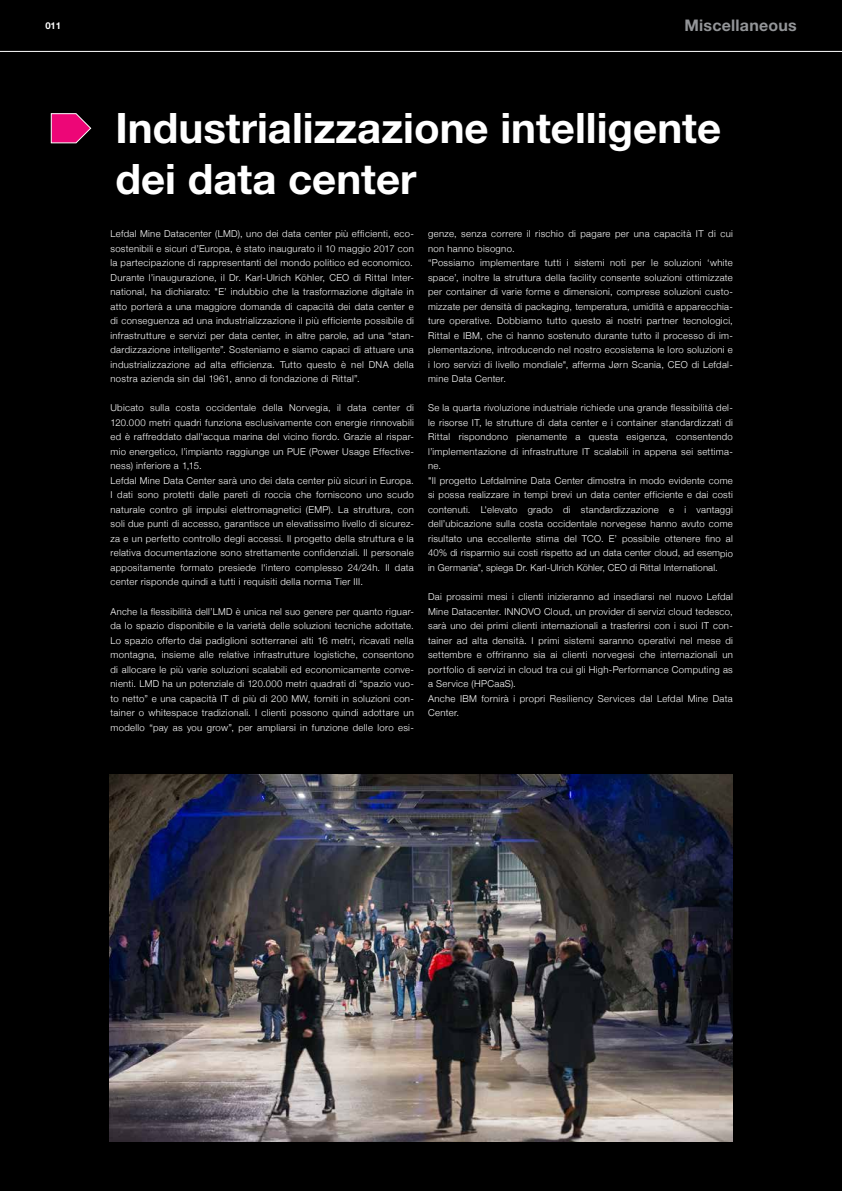
<style>
.page{position:relative;width:842px;height:1191px;background:#000}
.page>*{position:absolute;margin:0;border:0;box-sizing:border-box;transform-origin:0 0}
.t1{font:700 42px/50.4px "Helvetica Neue LT Std";color:#fff}
.t2{font:700 16px "Helvetica Neue LT Std";letter-spacing:.015em;color:#939598}
.t3{font:300 9.5px/14.5px "Helvetica Neue";letter-spacing:.035em;color:#fff}
.t4{font:700 9.5px "Helvetica Neue LT Std";color:#fff}
</style>
<div class="page">
<img style="left:109px;top:774px;width:624px;height:367px">
<svg style="left:51px;top:113px;width:40px;height:30px"></svg>
<hr style="left:0;top:51px;width:842px;height:1px;background:#fff">
<p class="t4" style="left:45px;top:20px;width:17px">011</p>
<h2 class="t2" style="left:684px;top:16px;width:114px">Miscellaneous</h2>
<h1 class="t1" style="left:116px;top:102px;width:607px">Industrializzazione intelligente dei data center</h1>
<p class="t3" style="left:428px;top:226px;width:306px">genze, senza correre il rischio di pagare per una capacità IT di cui non hanno bisogno.<br>“Possiamo implementare tutti i sistemi noti per le soluzioni ‘white space’, inoltre la struttura della facility consente soluzioni ottimizzate per container di varie forme e dimensioni, comprese soluzioni custo&shy;mizzate per densità di packaging, temperatura, umidità e apparecchia&shy;ture operative. Dobbiamo tutto questo ai nostri partner tecnologici, Rittal e IBM, che ci hanno sostenuto durante tutto il processo di im&shy;plementazione, introducendo nel nostro ecosistema le loro soluzioni e i loro servizi di livello mondiale", afferma Jørn Scania, CEO di Lefdal&shy;mine Data Center.</p>
<p class="t3" style="left:428px;top:400px;width:306px">Se la quarta rivoluzione industriale richiede una grande flessibilità del&shy;le risorse IT, le strutture di data center e i container standardizzati di Rittal rispondono pienamente a questa esigenza, consentendo l’implementazione di infrastrutture IT scalabili in appena sei settima&shy;ne.<br>"Il progetto Lefdalmine Data Center dimostra in modo evidente come si possa realizzare in tempi brevi un data center efficiente e dai costi contenuti. L'elevato grado di standardizzazione e i vantaggi dell’ubicazione sulla costa occidentale norvegese hanno avuto come risultato una eccellente stima del TCO. E’ possibile ottenere fino al 40% di risparmio sui costi rispetto ad un data center cloud, ad esempio in Germania", spiega Dr. Karl-Ulrich Köhler, CEO di Rittal International.</p>
<p class="t3" style="left:428px;top:588px;width:306px">Dai prossimi mesi i clienti inizieranno ad insediarsi nel nuovo Lefdal Mine Datacenter. INNOVO Cloud, un provider di servizi cloud tedesco, sarà uno dei primi clienti internazionali a trasferirsi con i suoi IT con&shy;tainer ad alta densità. I primi sistemi saranno operativi nel mese di settembre e offriranno sia ai clienti norvegesi che internazionali un portfolio di servizi in cloud tra cui gli High-Performance Computing as a Service (HPCaaS).<br>Anche IBM fornirà i propri Resiliency Services dal Lefdal Mine Data Center.</p>
<p class="t3" style="left:110px;top:226px;width:305px;text-align:justify">Lefdal Mine Datacenter (LMD), uno dei data center più efficienti, eco&shy;sostenibili e sicuri d’Europa, è stato inaugurato il 10 maggio 2017 con la partecipazione di rappresentanti del mondo politico ed economico.<br>Durante l’inaugurazione, il Dr. Karl-Ulrich Köhler, CEO di Rittal Inter&shy;national, ha dichiarato: "E’ indubbio che la trasformazione digitale in atto porterà a una maggiore domanda di capacità dei data center e di conseguenza ad una industrializzazione il più efficiente possibile di infrastrutture e servizi per data center, in altre parole, ad una “stan&shy;dardizzazione intelligente”. Sosteniamo e siamo capaci di attuare una industrializzazione ad alta efficienza. Tutto questo è nel DNA della nostra azienda sin dal 1961, anno di fondazione di Rittal”.</p>
<p class="t3" style="left:110px;top:400px;width:305px">Ubicato sulla costa occidentale della Norvegia, il data center di 120.000 metri quadri funziona esclusivamente con energie rinnovabili ed è raffreddato dall'acqua marina del vicino fiordo. Grazie al rispar&shy;mio energetico, l’impianto raggiunge un PUE (Power Usage Effective&shy;ness) inferiore a 1,15.<br>Lefdal Mine Data Center sarà uno dei data center più sicuri in Europa.<br>I dati sono protetti dalle pareti di roccia che forniscono uno scudo naturale contro gli impulsi elettromagnetici (EMP). La struttura, con soli due punti di accesso, garantisce un elevatissimo livello di sicurez&shy;za e un perfetto controllo degli accessi. Il progetto della struttura e la relativa documentazione sono strettamente confidenziali. Il personale appositamente formato presiede l'intero complesso 24/24h. Il data center risponde quindi a tutti i requisiti della norma Tier III.</p>
<p class="t3" style="left:110px;top:603px;width:305px;text-align:justify">Anche la flessibilità dell’LMD è unica nel suo genere per quanto riguar&shy;da lo spazio disponibile e la varietà delle soluzioni tecniche adottate.<br>Lo spazio offerto dai padiglioni sotterranei alti 16 metri, ricavati nella montagna, insieme alle relative infrastrutture logistiche, consentono di allocare le più varie soluzioni scalabili ed economicamente conve&shy;nienti. LMD ha un potenziale di 120.000 metri quadrati di “spazio vuo&shy;to netto” e una capacità IT di più di 200 MW, forniti in soluzioni con&shy;tainer o whitespace tradizionali. I clienti possono quindi adottare un modello “pay as you grow”, per ampliarsi in funzione delle loro esi-</p>
</div>
